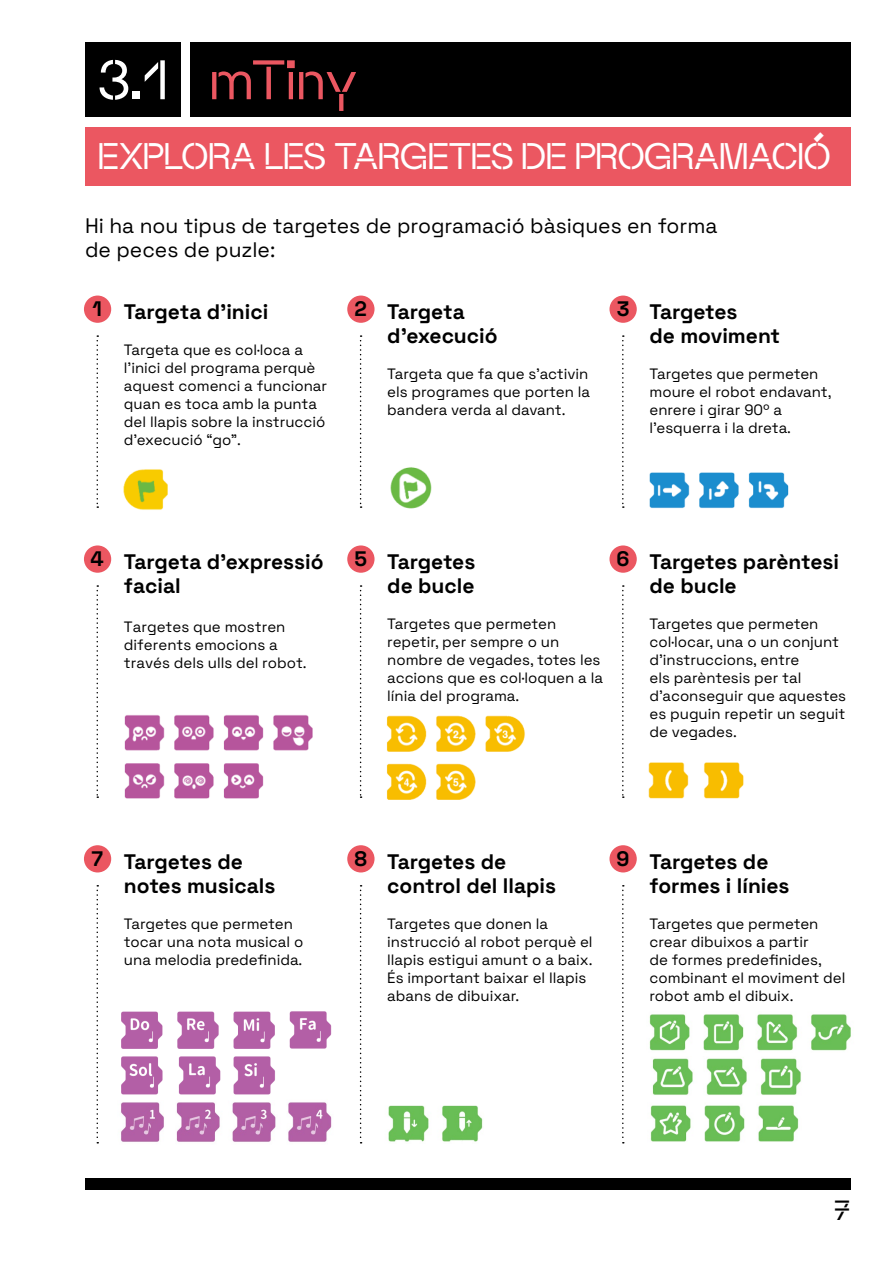
<style>
.page{position:relative;width:893px;height:1263px;background:#fff}
.page>*{position:absolute;margin:0;border:0;box-sizing:border-box;transform-origin:0 0}
.t1{font:54px "Maxeville Construct";letter-spacing:-.03em;color:#eb5761}
.t2{font:36px "Maxeville Construct";letter-spacing:-.035em;color:#fff}
.t3{font:27px "Maxeville Construct";color:#000}
.t4{font:700 21px/24px "Space Grotesk";color:#000}
.t5{font:21px/24px "Space Grotesk";color:#000}
.t6{font:15px/18px "Space Grotesk";color:#000}
.s1{color:#fff}
</style>
<div class="page">
<div style="left:85px;top:1178px;width:765px;height:11px;background:#000"></div>
<div style="left:190px;top:43px;width:660px;height:74px;background:#000"></div>
<div style="left:85px;top:43px;width:96px;height:74px;background:#000"></div>
<div style="left:85px;top:127px;width:765px;height:59px;background:#eb5761"></div>
<div style="left:84px;top:296px;width:27px;height:27px;background:#eb5761;border-radius:50%"></div>
<div style="left:84px;top:545px;width:27px;height:28px;background:#eb5761;border-radius:50%"></div>
<div style="left:84px;top:845px;width:27px;height:27px;background:#eb5761;border-radius:50%"></div>
<div style="left:347px;top:296px;width:28px;height:27px;background:#eb5761;border-radius:50%"></div>
<div style="left:347px;top:545px;width:28px;height:28px;background:#eb5761;border-radius:50%"></div>
<div style="left:347px;top:845px;width:28px;height:27px;background:#eb5761;border-radius:50%"></div>
<div style="left:609px;top:296px;width:28px;height:27px;background:#eb5761;border-radius:50%"></div>
<div style="left:609px;top:545px;width:28px;height:28px;background:#eb5761;border-radius:50%"></div>
<div style="left:609px;top:845px;width:28px;height:27px;background:#eb5761;border-radius:50%"></div>
<img style="left:123px;top:469px;width:45px;height:41px">
<img style="left:390px;top:467px;width:42px;height:42px">
<img style="left:649px;top:472px;width:140px;height:37px">
<img style="left:124px;top:715px;width:189px;height:84px">
<img style="left:386px;top:715px;width:139px;height:85px">
<img style="left:648px;top:762px;width:96px;height:37px">
<img style="left:121px;top:1011px;width:211px;height:38px">
<img style="left:121px;top:1102px;width:211px;height:40px">
<img style="left:121px;top:1056px;width:154px;height:39px">
<img style="left:388px;top:1105px;width:95px;height:37px">
<svg style="left:97px;top:335px;width:1px;height:173px"></svg>
<svg style="left:97px;top:585px;width:1px;height:213px"></svg>
<svg style="left:97px;top:885px;width:1px;height:258px"></svg>
<svg style="left:360px;top:335px;width:2px;height:173px"></svg>
<svg style="left:360px;top:585px;width:2px;height:213px"></svg>
<svg style="left:360px;top:885px;width:2px;height:258px"></svg>
<svg style="left:622px;top:335px;width:2px;height:173px"></svg>
<svg style="left:622px;top:585px;width:2px;height:213px"></svg>
<svg style="left:622px;top:885px;width:2px;height:258px"></svg>
<img style="left:650px;top:1105px;width:149px;height:37px">
<img style="left:652px;top:1058px;width:149px;height:37px">
<img style="left:649px;top:1014px;width:202px;height:37px">
<h1 class="t1" style="left:97px;top:44px;width:263px"><span class="s1">3.1</span> mTiny</h1>
<h2 class="t2" style="left:98px;top:132px;width:735px">EXPLORA LES TARGETES DE PROGRAMACIÓ</h2>
<h3 class="t5" style="left:85px;top:213px;width:634px">Hi ha nou tipus de targetes de programació bàsiques en forma de peces de puzle:</h3>
<h3 class="t4" style="left:93px;top:298px;width:177px">1 Targeta d’inici</h3>
<p class="t6" style="left:124px;top:340px;width:205px">Targeta que es col·loca a l’inici del programa perquè aquest comenci a funcionar quan es toca amb la punta del llapis sobre la instrucció d’execució “go”.</p>
<h3 class="t4" style="left:387px;top:298px;width:112px;text-indent:-33px">2 Targeta d’execució</h3>
<p class="t6" style="left:387px;top:364px;width:204px;text-align:justify">Targeta que fa que s’activin els programes que porten la bandera verda al davant.</p>
<h3 class="t4" style="left:649px;top:298px;width:132px;text-indent:-33px">3 Targetes<br>de moviment</h3>
<p class="t6" style="left:649px;top:364px;width:183px">Targetes que permeten moure el robot endavant, enrere i girar 90º a l’esquerra i la dreta.</p>
<h3 class="t4" style="left:124px;top:548px;width:201px;text-indent:-33px">4 Targeta d’expressió facial</h3>
<p class="t6" style="left:124px;top:617px;width:184px">Targetes que mostren diferents emocions a través dels ulls del robot.</p>
<h3 class="t4" style="left:355px;top:548px;width:122px;text-align:right">5 Targetes de bucle</h3>
<p class="t6" style="left:387px;top:614px;width:217px">Targetes que permeten repetir, per sempre o un nombre de vegades, totes les accions que es col·loquen a la línia del programa.</p>
<h3 class="t4" style="left:649px;top:548px;width:191px;text-indent:-33px">6 Targetes parèntesi de bucle</h3>
<p class="t6" style="left:649px;top:614px;width:198px">Targetes que permeten col·locar, una o un conjunt d’instruccions, entre<br>els parèntesis per tal d’aconseguir que aquestes es puguin repetir un seguit de vegades.</p>
<h3 class="t4" style="left:124px;top:848px;width:153px;text-indent:-33px">7 Targetes de notes musicals</h3>
<p class="t6" style="left:124px;top:914px;width:181px">Targetes que permeten tocar una nota musical o una melodia predefinida.</p>
<h3 class="t4" style="left:387px;top:848px;width:170px;text-indent:-33px">8 Targetes de control del llapis</h3>
<p class="t6" style="left:387px;top:914px;width:207px">Targetes que donen la instrucció al robot perquè el llapis estigui amunt o a baix.<br>És important baixar el llapis abans de dibuixar.</p>
<h3 class="t4" style="left:649px;top:848px;width:142px;text-indent:-33px">9 Targetes de formes i línies</h3>
<p class="t6" style="left:649px;top:914px;width:197px">Targetes que permeten crear dibuixos a partir<br>de formes predefinides, combinant el moviment del robot amb el dibuix.</p>
<h3 class="t3" style="left:834px;top:1193px;width:18px">7</h3>
</div>
